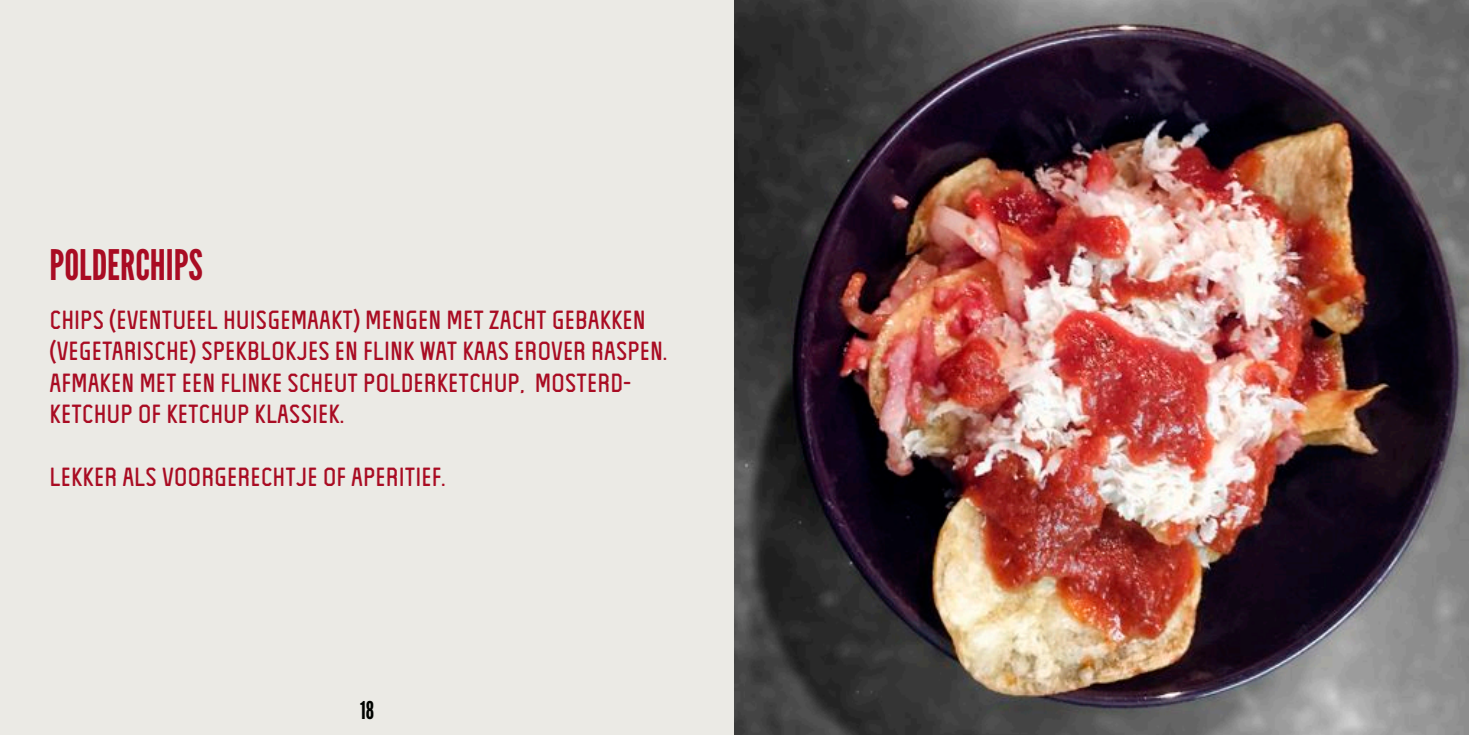
<style>
.page{position:relative;width:1469px;height:735px;background:#fff}
.page>*{position:absolute;margin:0;border:0;box-sizing:border-box;transform-origin:0 0}
.t1{font:42px "League Gothic";color:#a90c23}
.t2{font:26.25px/31.5px "Lisa";color:#a90c23}
.t3{font:24.5px "League Gothic";color:#000300}
.s1{font-family:"League Gothic"}
</style>
<div class="page">
<div style="left:0;top:1px;width:1468px;height:733px;background:#ebeae5"></div>
<img style="left:734px;top:1px;width:734px;height:733px">
<h1 class="t1" style="left:50px;top:239px;width:155px">POLDERCHIPS</h1>
<p class="t2" style="left:50px;top:303px;width:619px">CHIPS <span class="s1">(</span>EVENTUEEL HUISGEMAAKT<span class="s1">)</span> MENGEN MET ZACHT GEBAKKEN <span class="s1">(</span>VEGETARISCHE<span class="s1">)</span> SPEKBLOKJES EN FLINK WAT KAAS EROVER RASPEN.<br>AFMAKEN MET EEN FLINKE SCHEUT POLDERKETCHUP, MOSTERD-KETCHUP OF KETCHUP KLASSIEK.</p>
<p class="t2" style="left:50px;top:461px;width:397px">LEKKER ALS VOORGERECHTJE OF APERITIEF.</p>
<p class="t3" style="left:360px;top:695px;width:16px">18</p>
</div>
